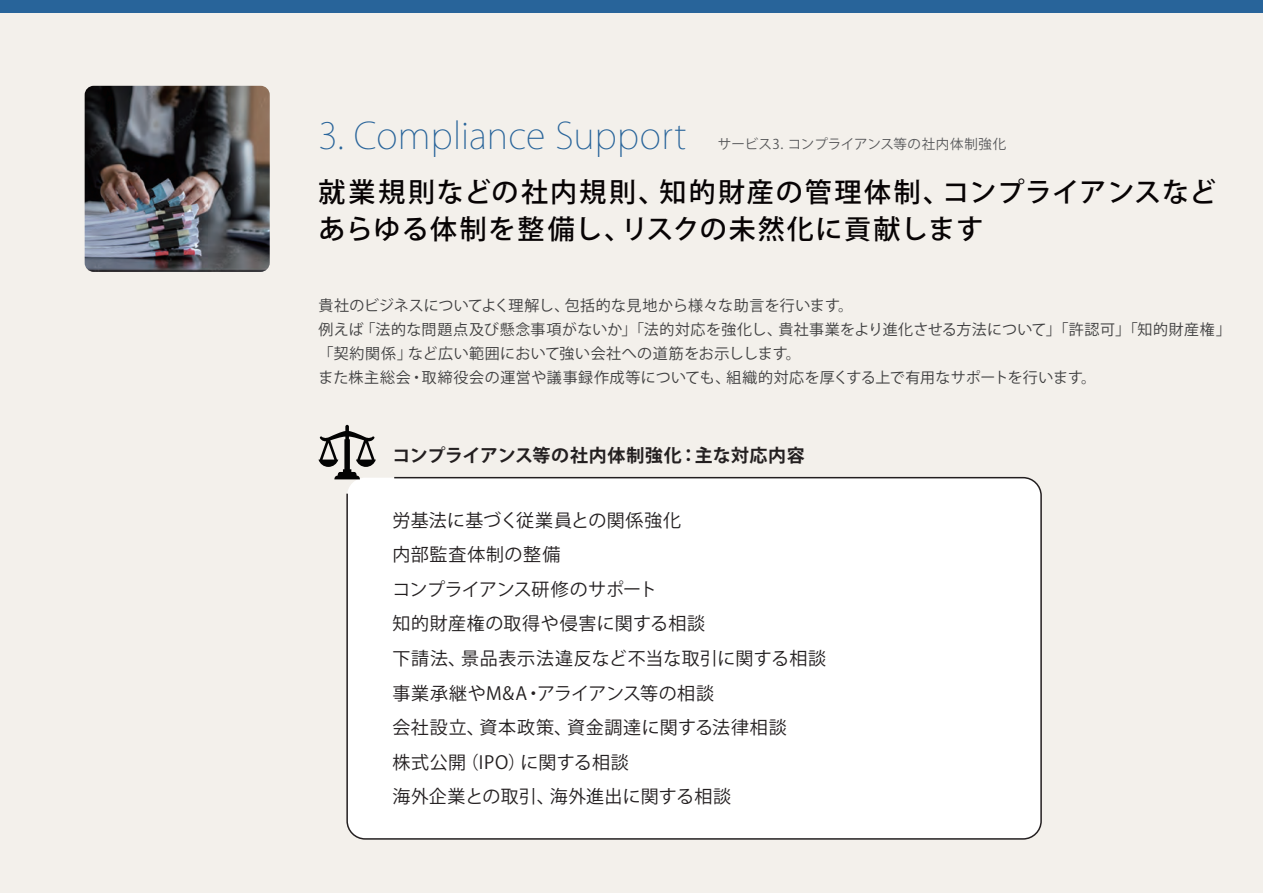
<style>
.page{position:relative;width:1263px;height:893px;background:#f3f0eb}
.page>*{position:absolute;margin:0;border:0;box-sizing:border-box;transform-origin:0 0}
.t1{font:200 36px "Koz Go Pro";letter-spacing:.005em;color:#28649a}
.t2{font:500 27px/37.5px "Koz Go Pr 6 N";letter-spacing:.065em;color:#070304}
.t3{font:18px/34.5px "Koz Go Pr 6 N";letter-spacing:.02em;color:#231f20}
.t4{font:700 18px "Koz Go Pr 6 N";letter-spacing:.02em;color:#231f20}
.t5{font:15px/24px "Koz Go Pr 6 N";letter-spacing:.025em;color:#3e3e3f}
.t6{font:13.5px "Koz Go Pr 6 N";letter-spacing:.005em;color:#57585a}
</style>
<div class="page">
<div style="left:0;top:0;width:1263px;height:13px;background:#28649a"></div>
<img style="left:85px;top:86px;width:185px;height:186px">
<div style="left:346px;top:476px;width:696px;height:364px;background:#fff"></div>
<svg style="left:318px;top:425px;width:58px;height:54px"></svg>
<h1 class="t1" style="left:318px;top:112px;width:370px">3. Compliance Support</h1>
<p class="t6" style="left:718px;top:137px;width:290px">サービス3. コンプライアンス等の社内体制強化</p>
<h2 class="t2" style="left:318px;top:174px;width:900px">就業規則などの社内規則、知的財産の管理体制、コンプライアンスなどあらゆる体制を整備し、リスクの未然化に貢献します</h2>
<p class="t5" style="left:318px;top:294px;width:914px">貴社のビジネスについてよく理解し、包括的な見地から様々な助言を行います。<br>例えば「法的な問題点及び懸念事項がないか」「法的対応を強化し、貴社事業をより進化させる方法について」「許認可」「知的財産権」「契約関係」など広い範囲において強い会社への道筋をお示しします。<br>また株主総会・取締役会の運営や議事録作成等についても、組織的対応を厚くする上で有用なサポートを行います。</p>
<p class="t4" style="left:392px;top:445px;width:414px">コンプライアンス等の社内体制強化：主な対応内容</p>
<p class="t3" style="left:392px;top:503px;width:435px">労基法に基づく従業員との関係強化<br>内部監査体制の整備<br>コンプライアンス研修のサポート<br>知的財産権の取得や侵害に関する相談<br>下請法、景品表示法違反など不当な取引に関する相談事業承継やM&amp;A・アライアンス等の相談<br>会社設立、資本政策、資金調達に関する法律相談<br>株式公開（IPO）に関する相談<br>海外企業との取引、海外進出に関する相談</p>
</div>
